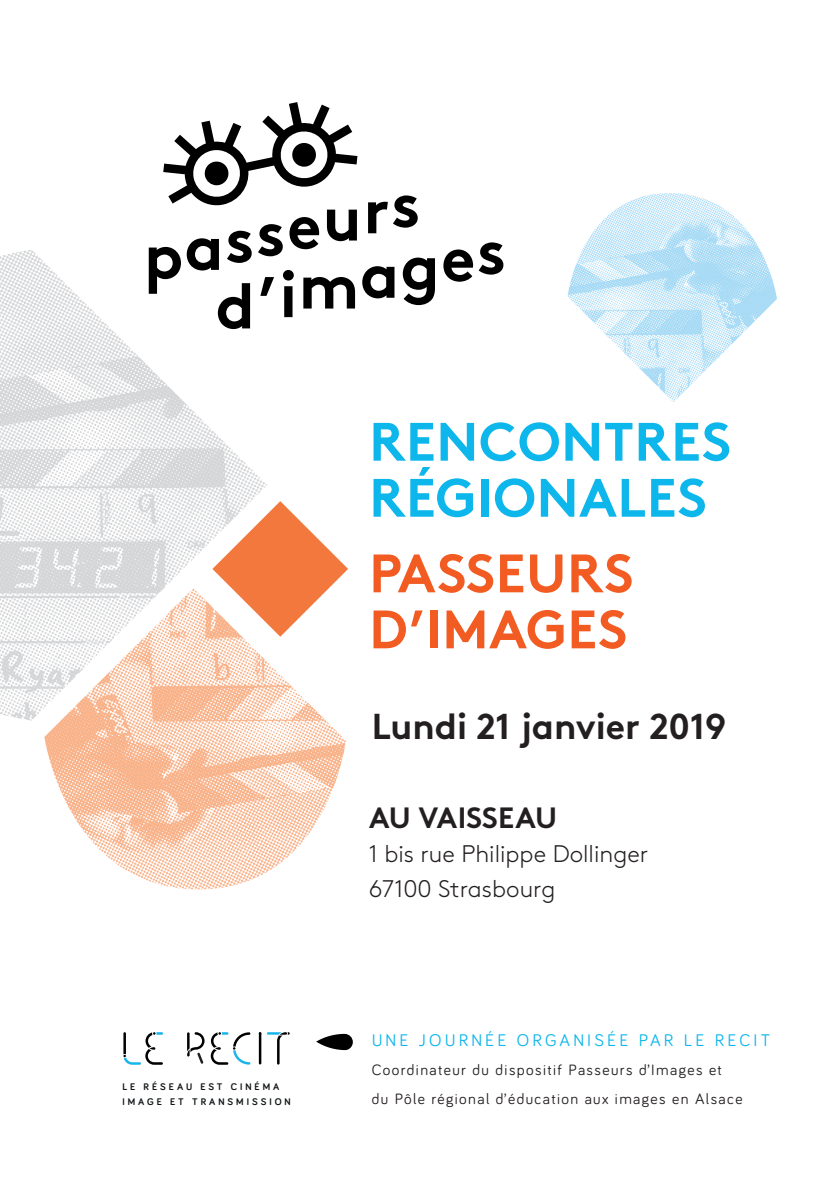
<style>
.page{position:relative;width:840px;height:1191px;background:#fff}
.page>*{position:absolute;margin:0;border:0;box-sizing:border-box;transform-origin:0 0}
.t1{font:700 54px/56px "Brown Pro";letter-spacing:.01em;color:#0db6eb}
.t2{font:700 54px/56px "Brown Pro";letter-spacing:.01em;color:#f25b21}
.t3{font:700 36px "Brown Pro";color:#231f20}
.t4{font:700 29.4px "Brown Pro";color:#231f20}
.t5{font:300 24px/35.2px "Brown Pro";color:#231f20}
.t6{font:17.4px "Bariol";letter-spacing:.18em;color:#0db6eb}
.t7{font:15.4px/29px "Bariol";letter-spacing:.09em;color:#231f20}
.t8{font:700 10px/14.8px "Bariol";letter-spacing:.3em;color:#111416}
</style>
<div class="page">
<img style="left:0;top:249px;width:267px;height:471px">
<img style="left:567px;top:193px;width:209px;height:209px">
<img style="left:44px;top:588px;width:302px;height:302px">
<svg style="left:212px;top:501px;width:136px;height:135px"></svg>
<svg style="left:187px;top:1032px;width:17px;height:31px"></svg>
<hr style="left:259px;top:1032px;width:2px;height:32px;background:#000001">
<svg style="left:267px;top:1032px;width:22px;height:32px"></svg>
<svg style="left:123px;top:1032px;width:40px;height:32px"></svg>
<svg style="left:211px;top:1032px;width:39px;height:32px"></svg>
<svg style="left:316px;top:1034px;width:36px;height:16px"></svg>
<svg style="left:443px;top:242px;width:60px;height:40px"></svg>
<svg style="left:149px;top:102px;width:286px;height:227px"></svg>
<p class="t8" style="left:122px;top:1079px;width:170px">LE RÉSEAU EST CINÉMA<br>IMAGE ET TRANSMISSION</p>
<h1 class="t1" style="left:369px;top:408px;width:363px">RENCONTRES<br>RÉGIONALES</h1>
<h1 class="t2" style="left:369px;top:540px;width:266px">PASSEURS<br>D’IMAGES</h1>
<h2 class="t3" style="left:371px;top:697px;width:356px">Lundi 21 janvier 2019</h2>
<h3 class="t4" style="left:369px;top:793px;width:189px">AU VAISSEAU</h3>
<h3 class="t5" style="left:369px;top:834px;width:281px">1 bis rue Philippe Dollinger<br>67100 Strasbourg</h3>
<p class="t6" style="left:371px;top:1028px;width:399px">UNE JOURNÉE ORGANISÉE PAR LE RECIT</p>
<p class="t7" style="left:371px;top:1054px;width:372px">Coordinateur du dispositif Passeurs d’Images et<br>du Pôle régional d’éducation aux images en Alsace</p>
</div>
